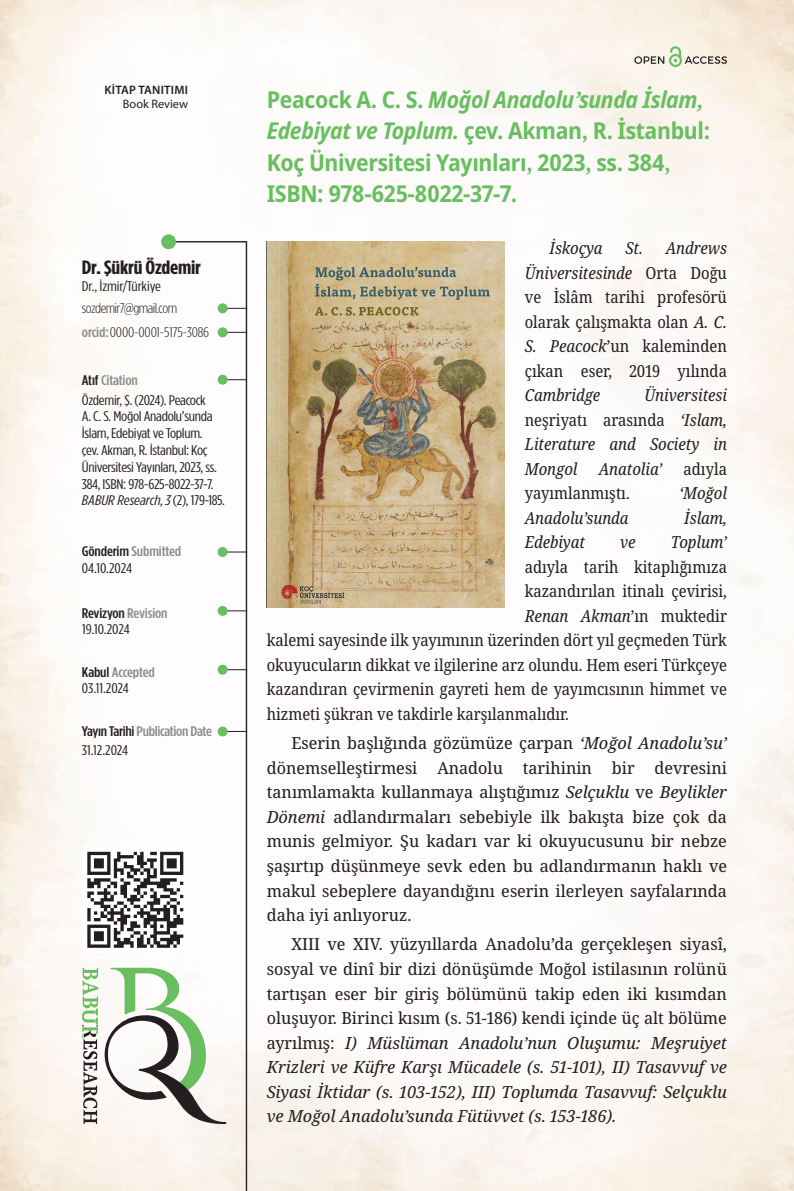
<style>
.page{position:relative;width:794px;height:1191px;background:#fff}
.page>*{position:absolute;margin:0;border:0;box-sizing:border-box;transform-origin:0 0}
.YESİL_BASLIK{font:24.5px/31.5px "De Gruyter Sans Bold";letter-spacing:-.015em;color:#69bf60}
.t1{font:700 19.25px "Gotham Condensed";letter-spacing:-.01em;color:#231f20;scale:1.2 1}
.t2{font:17.5px/24.5px "De Gruyter Serif Regular";color:#231f20;text-align:justify;scale:1.05 1}
.t3{font:17.5px/24.5px "De Gruyter Serif Regular";color:#231f20;text-align:justify;scale:.96 1}
.t4{font:17.5px/24.5px "De Gruyter Serif Italic";color:#231f20;text-align:justify;scale:.96 1}
.t5{font:14px/16.8px "Gotham Condensed";letter-spacing:-.02em;color:#231f20;scale:1.2 1}
.t6{font:500 14px/18.4px "Gotham Condensed";letter-spacing:-.015em;color:#8a8c8f;scale:1.2 1}
.t7{font:italic 14px "Gotham Condensed";color:#231f20;scale:1.2 1}
.t8{font:300 14px "Gotham Condensed";letter-spacing:-.01em;color:#231f20;scale:1.2 1}
.t9{font:300 14px "Gotham Condensed";letter-spacing:-.035em;color:#231f20;scale:1.15 1}
.t10{font:500 14px "Gotham Condensed";letter-spacing:-.01em;color:#231f20;scale:1.2 1}
.t11{font:600 12.25px "Myriad Pro";letter-spacing:.02em;color:#231f20}
.t12{font:12.25px "Myriad Pro";color:#231f20}
.s1{font-weight:500;color:#8a8c8f}
.s2{color:#231f20}
.s3{font-style:normal}
.s4{color:#8a8c8f}
.s5{font-weight:400;color:#231f20}
.s6{font-family:"De Gruyter Sans Bold Italic"}
.s7{font-family:"De Gruyter Serif Italic"}
.s8{font-family:"De Gruyter Serif Regular"}
</style>
<div class="page">
<img style="left:0;top:0;width:794px;height:1191px">
<hr style="left:246px;top:241px;width:1px;height:950px;background:#231f20">
<hr style="left:168px;top:241px;width:78px;height:1px;background:#231f20">
<div style="left:161px;top:234px;width:15px;height:15px;background:#69bf60;border-radius:50%"></div>
<svg style="left:228px;top:551px;width:18px;height:1px"></svg>
<div style="left:218px;top:547px;width:10px;height:10px;background:#69bf60;border-radius:50%"></div>
<svg style="left:228px;top:379px;width:18px;height:1px"></svg>
<div style="left:218px;top:375px;width:10px;height:10px;background:#69bf60;border-radius:50%"></div>
<svg style="left:228px;top:332px;width:18px;height:1px"></svg>
<div style="left:218px;top:327px;width:10px;height:10px;background:#69bf60;border-radius:50%"></div>
<svg style="left:228px;top:308px;width:18px;height:1px"></svg>
<div style="left:218px;top:303px;width:10px;height:10px;background:#69bf60;border-radius:50%"></div>
<svg style="left:228px;top:610px;width:18px;height:1px"></svg>
<div style="left:218px;top:606px;width:10px;height:10px;background:#69bf60;border-radius:50%"></div>
<svg style="left:228px;top:669px;width:18px;height:1px"></svg>
<div style="left:218px;top:664px;width:10px;height:10px;background:#69bf60;border-radius:50%"></div>
<svg style="left:228px;top:731px;width:18px;height:1px"></svg>
<div style="left:218px;top:726px;width:10px;height:10px;background:#69bf60;border-radius:50%"></div>
<svg style="left:104px;top:967px;width:122px;height:157px"></svg>
<svg style="left:82px;top:967px;width:16px;height:157px"></svg>
<svg style="left:634px;top:46px;width:93px;height:21px;background:#d8d6c6"></svg>
<div style="left:82px;top:846px;width:107px;height:106px;background:#fff"></div>
<svg style="left:87px;top:851px;width:97px;height:97px"></svg>
<img style="left:267px;top:241px;width:238px;height:367px">
<p class="t11" style="left:105px;top:82px;width:85px">KİTAP TANITIMI</p>
<p class="t12" style="left:123px;top:97px;width:67px">Book Review</p>
<p class="t1" style="left:82px;top:256px;width:101px">Dr. Şükrü Özdemir</p>
<p class="t5" style="left:82px;top:277px;width:67px">Dr., İzmir/Türkiye</p>
<p class="t9" style="left:82px;top:300px;width:84px">sozdemir7@gmail.com</p>
<p class="t8" style="left:82px;top:324px;width:107px"><span class="s1">orcid:</span>0000-0001-5175-3086</p>
<p class="t6" style="left:82px;top:371px;width:48px"><span class="s2">Atıf</span> Citation</p>
<p class="t5" style="left:82px;top:391px;width:114px">Özdemir, Ş. (2024). Peacock<br>A. C. S. Moğol Anadolu’sunda<br>İslam, Edebiyat ve Toplum. çev. Akman, R. İstanbul: Koç<br>Üniversitesi Yayınları, 2023, ss.<br>384, ISBN: 978-625-8022-37-7.</p>
<p class="t7" style="left:82px;top:492px;width:121px">BABUR Research, 3 <span class="s3">(2), 179-185.</span></p>
<p class="t6" style="left:82px;top:542px;width:84px"><span class="s2">Gönderim</span> Submitted</p>
<p class="t5" style="left:82px;top:559px;width:43px">04.10.2024</p>
<p class="t10" style="left:82px;top:605px;width:73px">Revizyon <span class="s4">Revision</span></p>
<p class="t5" style="left:82px;top:621px;width:41px">19.10.2024</p>
<p class="t6" style="left:82px;top:663px;width:62px"><span class="s2">Kabul</span> Accepted</p>
<p class="t5" style="left:82px;top:680px;width:41px">03.11.2024</p>
<p class="t6" style="left:82px;top:722px;width:110px"><span class="s2">Yayın Tarihi</span> Publication Date<br><span class="s5">31.12.2024</span></p>
<p class="YESİL_BASLIK" style="left:267px;top:84px;width:445px">Peacock A. C. S. <span class="s6">Moğol Anadolu’sunda İslam, Edebiyat ve Toplum.</span> çev. Akman, R. İstanbul:<br>Koç Üniversitesi Yayınları, 2023, ss. 384, ISBN: 978-625-8022-37-7.</p>
<p class="t4" style="left:549px;top:236px;width:57px">İskoçya</p>
<p class="t3" style="left:525px;top:236px;width:212px;text-indent:101px"><span class="s7">St. Andrews Üniversitesinde</span> Orta Doğu ve İslâm tarihi profesörü olarak çalışmakta olan <span class="s7">A. C.<br>S. Peacock</span>’un kaleminden çıkan eser, 2019 yılında <span class="s7">Cambridge</span></p>
<p class="t4" style="left:525px;top:383px;width:212px;text-indent:120px">Üniversitesi <span class="s8">neşriyatı arasında</span> ‘Islam, Literature and Society in Mongol Anatolia’ <span class="s8">adıyla yayımlanmıştı.</span></p>
<p class="t4" style="left:679px;top:481px;width:51px">‘Moğol</p>
<p class="t4" style="left:525px;top:505px;width:110px">Anadolu’sunda</p>
<p class="t4" style="left:684px;top:505px;width:46px">İslam,</p>
<p class="t4" style="left:525px;top:530px;width:64px">Edebiyat</p>
<p class="t4" style="left:620px;top:530px;width:17px">ve</p>
<p class="t4" style="left:671px;top:530px;width:60px">Toplum’</p>
<p class="t3" style="left:525px;top:554px;width:212px">adıyla tarih kitaplığımıza</p>
<p class="t3" style="left:525px;top:579px;width:212px">kazandırılan itinalı çevirisi,</p>
<p class="t3" style="left:525px;top:603px;width:212px"><span class="s7">Renan Akman</span>’ın muktedir</p>
<p class="t3" style="left:267px;top:628px;width:481px">kalemi sayesinde ilk yayımının üzerinden dört yıl geçmeden Türk</p>
<p class="t3" style="left:267px;top:652px;width:481px">okuyucuların dikkat ve ilgilerine arz olundu. Hem eseri Türkçeye</p>
<p class="t3" style="left:267px;top:677px;width:481px">kazandıran çevirmenin gayreti hem de yayımcısının himmet ve</p>
<p class="t3" style="left:267px;top:701px;width:316px">hizmeti şükran ve takdirle karşılanmalıdır.</p>
<p class="t2" style="left:267px;top:731px;width:440px;text-indent:25px">Eserin başlığında gözümüze çarpan <span class="s7">‘Moğol Anadolu’su’ </span>dönemselleştirmesi Anadolu tarihinin bir devresini tanımlamakta kullanmaya alıştığımız <span class="s7">Selçuklu</span> ve <span class="s7">Beylikler Dönemi</span> adlandırmaları sebebiyle ilk bakışta bize çok da munis gelmiyor. Şu kadarı var ki okuyucusunu bir nebze şaşırtıp düşünmeye sevk eden bu adlandırmanın haklı ve makul sebeplere dayandığını eserin ilerleyen sayfalarında daha iyi anlıyoruz.</p>
<p class="t2" style="left:267px;top:932px;width:440px;text-indent:25px">XIII ve XIV. yüzyıllarda Anadolu’da gerçekleşen siyasî, sosyal ve dinî bir dizi dönüşümde Moğol istilasının rolünü tartışan eser bir giriş bölümünü takip eden iki kısımdan oluşuyor. Birinci kısım (s. 51-186) kendi içinde üç alt bölüme ayrılmış: <span class="s7">I) Müslüman Anadolu’nun Oluşumu: Meşruiyet Krizleri ve Küfre Karşı Mücadele (s. 51-101), II) Tasavvuf ve Siyasi İktidar (s. 103-152), III) Toplumda Tasavvuf: Selçuklu ve Moğol Anadolu’sunda Fütüvvet (s. 153-186).</span></p>
</div>
